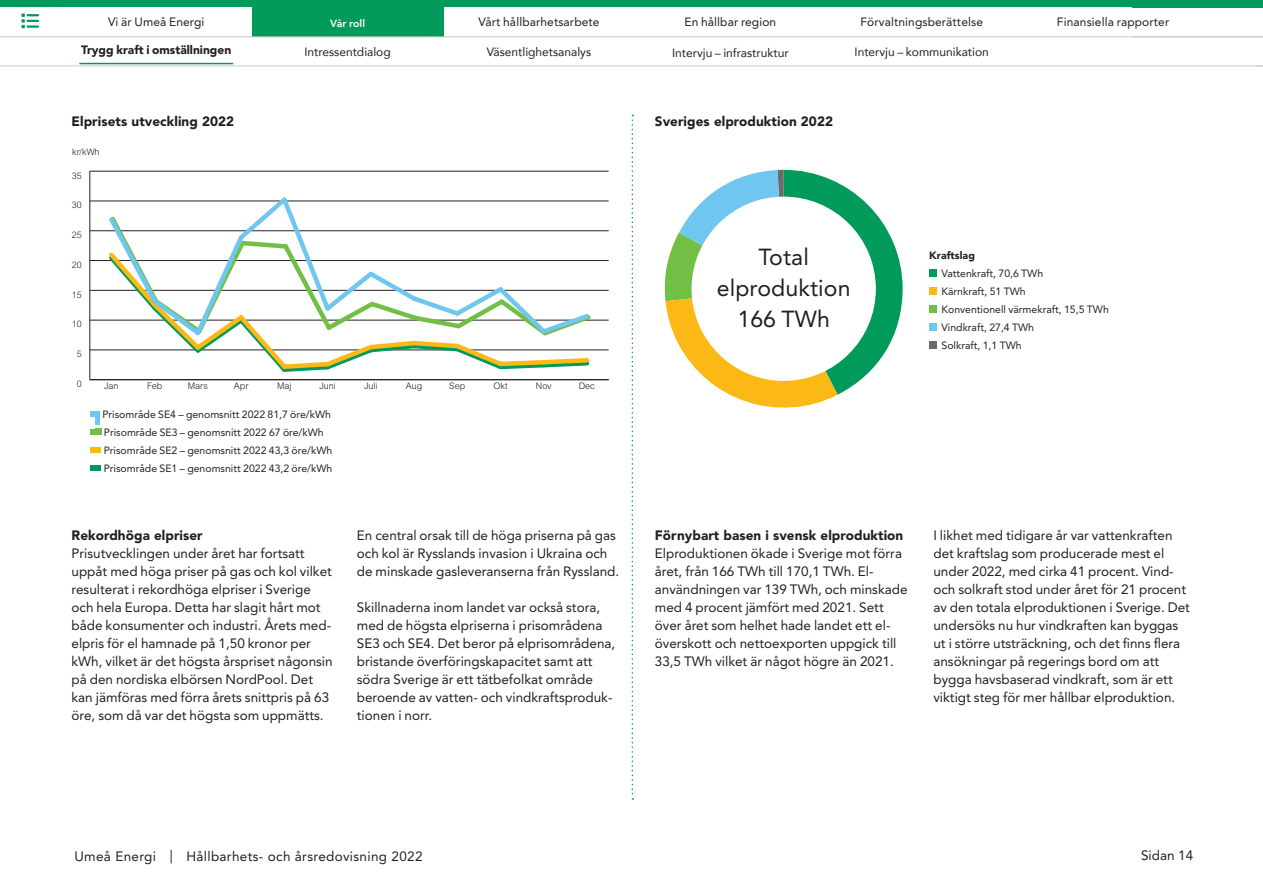
<style>
.page{position:relative;width:1263px;height:893px;background:#fff}
.page>*{position:absolute;margin:0;border:0;box-sizing:border-box;transform-origin:0 0}
.Ingress{font:23.1px/31.5px "Avenir LT Std";letter-spacing:.005em;color:#231f20;text-align:center}
.Brödtext{font:13.5px/18px "Avenir LT Std";color:#231f20}
.Mellanrubrik{font:900 13.5px "Avenir LT Std";letter-spacing:.005em;color:#231f20}
.Brödtext-2{font:13.5px "Avenir LT Std";letter-spacing:.025em;color:#231f20}
.Innehåll{font:12px "Avenir LT Std";letter-spacing:.01em;color:#231f20}
.Innehåll-2{font:12px "Avenir";color:#231f20}
.Innehåll-3{font:900 12px "Avenir LT Std";color:#231f20}
.Brödtext-3{font:10.5px "Avenir LT Std";color:#231f20}
.Mellanrubrik-2{font:900 10.5px "Avenir LT Std";letter-spacing:.005em;color:#231f20}
.Innehåll-4{font:800 10.5px "Avenir";letter-spacing:.01em;color:#fff}
.t1{font:300 9px "Arial MT Std";color:#231f20}
</style>
<div class="page">
<hr style="left:0;top:66px;width:1263px;height:1px;background:#c7c8ca">
<svg style="left:21px;top:14px;width:18px;height:14px"></svg>
<hr style="left:90px;top:171px;width:1px;height:209px;background:#231f20">
<hr style="left:90px;top:379px;width:519px;height:1px;background:#231f20">
<hr style="left:90px;top:350px;width:519px;height:1px;background:#231f20">
<hr style="left:90px;top:320px;width:519px;height:1px;background:#231f20">
<hr style="left:90px;top:290px;width:519px;height:1px;background:#231f20">
<hr style="left:90px;top:260px;width:519px;height:1px;background:#231f20">
<hr style="left:90px;top:230px;width:519px;height:1px;background:#231f20">
<hr style="left:90px;top:201px;width:519px;height:1px;background:#231f20">
<hr style="left:90px;top:171px;width:519px;height:1px;background:#231f20">
<svg style="left:105px;top:197px;width:489px;height:175px"></svg>
<div style="left:929px;top:269px;width:8px;height:8px;background:#009a5a"></div>
<div style="left:929px;top:287px;width:8px;height:8px;background:#fcb814"></div>
<div style="left:929px;top:305px;width:8px;height:8px;background:#71bf44"></div>
<div style="left:929px;top:323px;width:8px;height:8px;background:#6fc6ef"></div>
<div style="left:929px;top:341px;width:8px;height:8px;background:#6d6b69"></div>
<svg style="left:632px;top:115px;width:1px;height:685px"></svg>
<svg style="left:90px;top:411px;width:6px;height:6px"></svg>
<hr style="left:96px;top:411px;width:4px;height:14px;background:#6fc6ef">
<svg style="left:90px;top:429px;width:12px;height:6px"></svg>
<svg style="left:90px;top:447px;width:11px;height:6px"></svg>
<svg style="left:90px;top:465px;width:11px;height:6px"></svg>
<svg style="left:664px;top:170px;width:238px;height:238px"></svg>
<div style="left:691px;top:197px;width:185px;height:184px;background:#fff;border-radius:50%"></div>
<div style="left:0;top:0;width:1263px;height:7px;background:#009a5a"></div>
<div style="left:252px;top:7px;width:191px;height:30px;background:#009a5a"></div>
<hr style="left:0;top:37px;width:61px;height:1px;background:#c7c8ca">
<hr style="left:61px;top:37px;width:191px;height:1px;background:#c7c8ca">
<hr style="left:443px;top:37px;width:192px;height:1px;background:#c7c8ca">
<hr style="left:635px;top:37px;width:191px;height:1px;background:#c7c8ca">
<hr style="left:826px;top:37px;width:191px;height:1px;background:#c7c8ca">
<hr style="left:1017px;top:37px;width:192px;height:1px;background:#c7c8ca">
<hr style="left:1209px;top:37px;width:54px;height:1px;background:#c7c8ca">
<hr style="left:252px;top:37px;width:191px;height:1px;background:#c7c8ca">
<hr style="left:79px;top:63px;width:154px;height:1px;background:#009a5a">
<p class="Innehåll" style="left:108px;top:15px;width:98px">Vi är Umeå Energi</p>
<p class="Innehåll-4" style="left:330px;top:15px;width:36px">Vår roll</p>
<p class="Innehåll" style="left:478px;top:15px;width:123px">Vårt hållbarhetsarbete</p>
<p class="Innehåll" style="left:684px;top:15px;width:93px">En hållbar region</p>
<p class="Innehåll" style="left:860px;top:15px;width:124px">Förvaltningsberättelse</p>
<p class="Innehåll" style="left:1057px;top:15px;width:114px">Finansiella rapporter</p>
<p class="Innehåll-3" style="left:81px;top:43px;width:152px">Trygg kraft i omställningen</p>
<p class="Innehåll-2" style="left:304px;top:42px;width:88px">Intressentdialog</p>
<p class="Innehåll-2" style="left:487px;top:42px;width:106px">Väsentlighetsanalys</p>
<p class="Innehåll-2" style="left:672px;top:43px;width:118px">Intervju – infrastruktur</p>
<p class="Innehåll-2" style="left:855px;top:42px;width:136px">Intervju – kommunikation</p>
<p class="Mellanrubrik" style="left:72px;top:113px;width:164px">Elprisets utveckling 2022</p>
<p class="t1" style="left:72px;top:146px;width:29px">kr/kWh</p>
<p class="t1" style="left:72px;top:170px;width:12px">35</p>
<p class="t1" style="left:72px;top:200px;width:12px">30</p>
<p class="t1" style="left:72px;top:230px;width:12px">25</p>
<p class="t1" style="left:72px;top:260px;width:12px">20</p>
<p class="t1" style="left:72px;top:289px;width:12px">15</p>
<p class="t1" style="left:72px;top:319px;width:12px">10</p>
<p class="t1" style="left:77px;top:349px;width:7px">5</p>
<p class="t1" style="left:77px;top:379px;width:7px">0</p>
<p class="t1" style="left:104px;top:381px;width:16px">Jan</p>
<p class="t1" style="left:147px;top:381px;width:17px">Feb</p>
<p class="t1" style="left:188px;top:381px;width:22px">Mars</p>
<p class="t1" style="left:234px;top:381px;width:16px">Apr</p>
<p class="t1" style="left:277px;top:381px;width:16px">Maj</p>
<p class="t1" style="left:319px;top:381px;width:18px">Juni</p>
<p class="t1" style="left:364px;top:381px;width:15px">Juli</p>
<p class="t1" style="left:406px;top:381px;width:18px">Aug</p>
<p class="t1" style="left:449px;top:381px;width:18px">Sep</p>
<p class="t1" style="left:493px;top:381px;width:16px">Okt</p>
<p class="t1" style="left:536px;top:381px;width:17px">Nov</p>
<p class="t1" style="left:579px;top:381px;width:18px">Dec</p>
<p class="Brödtext-3" style="left:102px;top:408px;width:230px">Prisområde SE4 – genomsnitt 2022 81,7 öre/kWh</p>
<p class="Brödtext-3" style="left:104px;top:426px;width:221px">Prisområde SE3 – genomsnitt 2022 67 öre/kWh</p>
<p class="Brödtext-3" style="left:104px;top:444px;width:230px">Prisområde SE2 – genomsnitt 2022 43,3 öre/kWh</p>
<p class="Brödtext-3" style="left:104px;top:462px;width:230px">Prisområde SE1 – genomsnitt 2022 43,2 öre/kWh</p>
<p class="Mellanrubrik" style="left:72px;top:527px;width:133px">Rekordhöga elpriser</p>
<p class="Brödtext" style="left:72px;top:545px;width:263px">Prisutvecklingen under året har fortsatt uppåt med höga priser på gas och kol vilket resulterat i rekordhöga elpriser i Sverige och hela Europa. Detta har slagit hårt mot både konsumenter och industri. Årets med&shy;elpris för el hamnade på 1,50 kronor per kWh, vilket är det högsta årspriset någonsin på den nordiska elbörsen NordPool. Det kan jämföras med förra årets snittpris på 63 öre, som då var det högsta som uppmätts.</p>
<p class="Brödtext" style="left:357px;top:527px;width:264px">En central orsak till de höga priserna på gas och kol är Rysslands invasion i Ukraina och de minskade gasleveranserna från Ryssland.</p>
<p class="Brödtext" style="left:357px;top:599px;width:260px">Skillnaderna inom landet var också stora, med de högsta elpriserna i prisområdena SE3 och SE4. Det beror på elprisområdena, bristande överföringskapacitet samt att södra Sverige är ett tätbefolkat område beroende av vatten- och vindkraftsproduk&shy;tionen i norr.</p>
<p class="Mellanrubrik" style="left:655px;top:113px;width:180px">Sveriges elproduktion 2022</p>
<p class="Ingress" style="left:717px;top:241px;width:135px">Total elproduktion<br>166 TWh</p>
<p class="Mellanrubrik-2" style="left:929px;top:249px;width:47px">Kraftslag</p>
<p class="Brödtext-3" style="left:941px;top:267px;width:103px">Vattenkraft, 70,6 TWh</p>
<p class="Brödtext-3" style="left:941px;top:285px;width:86px">Kärnkraft, 51 TWh</p>
<p class="Brödtext-3" style="left:941px;top:303px;width:169px">Konventionell värmekraft, 15,5 TWh</p>
<p class="Brödtext-3" style="left:941px;top:321px;width:94px">Vindkraft, 27,4 TWh</p>
<p class="Brödtext-3" style="left:941px;top:339px;width:82px">Solkraft, 1,1 TWh</p>
<p class="Mellanrubrik" style="left:655px;top:527px;width:250px">Förnybart basen i svensk elproduktion</p>
<p class="Brödtext" style="left:655px;top:545px;width:254px">Elproduktionen ökade i Sverige mot förra året, från 166 TWh till 170,1 TWh. El&shy;användningen var 139 TWh, och minskade med 4 procent jämfört med 2021. Sett över året som helhet hade landet ett el&shy;överskott och nettoexporten uppgick till 33,5 TWh vilket är något högre än 2021.</p>
<p class="Brödtext" style="left:933px;top:527px;width:258px">I likhet med tidigare år var vattenkraften det kraftslag som producerade mest el under 2022, med cirka 41 procent. Vind&shy;och solkraft stod under året för 21 procent av den totala elproduktionen i Sverige. Det undersöks nu hur vindkraften kan byggas ut i större utsträckning, och det finns flera ansökningar på regerings bord om att bygga havsbaserad vindkraft, som är ett viktigt steg för mer hållbar elproduktion.</p>
<p class="Brödtext-2" style="left:74px;top:848px;width:350px">Umeå Energi | Hållbarhets- och årsredovisning 2022</p>
<p class="Brödtext" style="left:1141px;top:847px;width:54px">Sidan 14</p>
</div>
